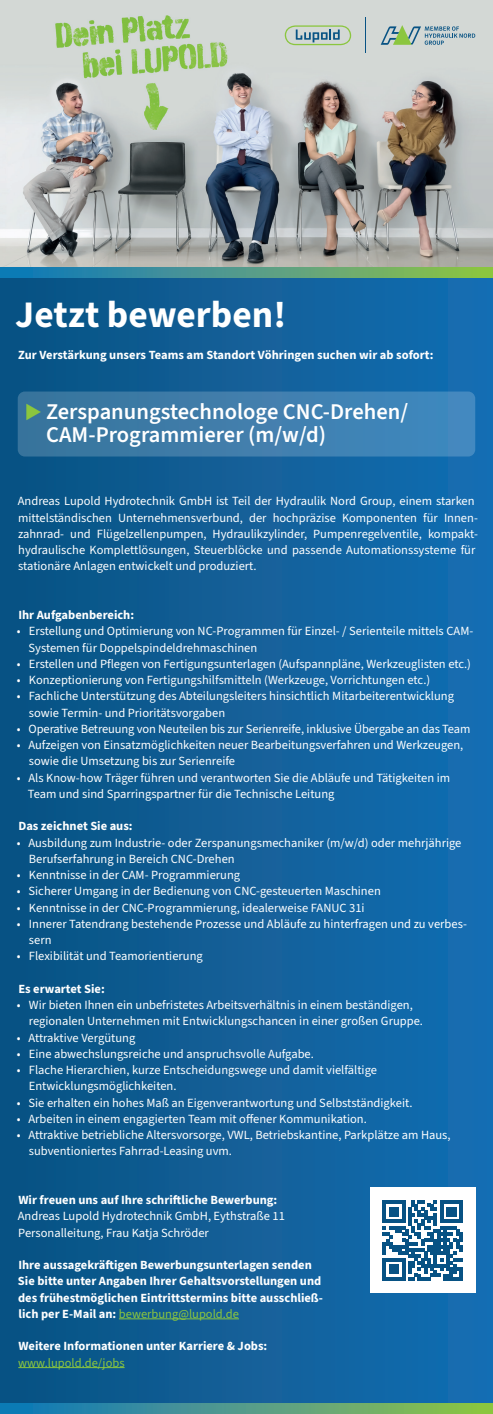
<style>
.page{position:relative;width:493px;height:1414px;background:#fff}
.page>*{position:absolute;margin:0;border:0;box-sizing:border-box;transform-origin:0 0}
.t1{font:700 37.5px "Source Sans 3";color:#fff}
.t2{font:600 22.5px/22.5px "Source Sans 3";color:#fff}
.t3{font:12.5px/16.2px "Source Sans 3";color:#fff}
.t4{font:700 12.5px/16.2px "Source Sans 3";color:#fff}
.t5{font:12.5px "Source Sans 3";color:#8bc63e}
.s1{font-weight:400;color:#8bc63e}
</style>
<div class="page">
<div style="left:0;top:0;width:493px;height:1414px;background:linear-gradient(to right,#0a5281,#166eb2)"></div>
<svg style="left:0;top:1403px;width:493px;height:11px;background:#519c84"></svg>
<img style="left:0;top:0;width:493px;height:267px">
<hr style="left:365px;top:18px;width:1px;height:35px;background:#085384">
<svg style="left:284px;top:25px;width:67px;height:20px"></svg>
<svg style="left:380px;top:25px;width:95px;height:20px;background:#a6bdb7"></svg>
<hr style="left:119px;top:1318px;width:120px;height:1px;background:#8bc63e">
<hr style="left:18px;top:1367px;width:106px;height:1px;background:#8bc63e">
<svg style="left:0;top:267px;width:493px;height:11px;background:#519c84"></svg>
<div style="left:18px;top:391px;width:457px;height:65px;background:linear-gradient(to right,#3a749b,#4389c0);border-radius:7px"></div>
<div style="left:370px;top:1188px;width:105px;height:105px;background:#fff"></div>
<svg style="left:382px;top:1200px;width:80px;height:80px"></svg>
<svg style="left:26px;top:403px;width:15px;height:17px"></svg>
<h1 class="t1" style="left:15px;top:289px;width:272px">Jetzt bewerben!</h1>
<p class="t4" style="left:18px;top:347px;width:416px">Zur Verstärkung unsers Teams am Standort Vöhringen suchen wir ab sofort:</p>
<h2 class="t2" style="left:46px;top:401px;width:363px">Zerspanungstechnologe CNC-Drehen/<br>CAM-Programmierer (m/w/d)</h2>
<p class="t3" style="left:18px;top:493px;width:461px">Andreas Lupold Hydrotechnik GmbH ist Teil der Hydraulik Nord Group, einem starken mittelständischen Unternehmensverbund, der hochpräzise Komponenten für Innen&shy;zahnrad- und Flügelzellenpumpen, Hydraulikzylinder, Pumpenregelventile, kompakt&shy;hydraulische Komplettlösungen, Steuerblöcke und passende Automationssysteme für stationäre Anlagen entwickelt und produziert.</p>
<p class="t4" style="left:18px;top:607px;width:117px">Ihr Aufgabenbereich:</p>
<p class="t3" style="left:29px;top:623px;width:446px;text-indent:-12px">• Erstellung und Optimierung von NC-Programmen für Einzel- / Serienteile mittels CAM-<br>Systemen für Doppelspindeldrehmaschinen</p>
<p class="t3" style="left:17px;top:655px;width:455px">• Erstellen und Pflegen von Fertigungsunterlagen (Aufspannpläne, Werkzeuglisten etc.)</p>
<p class="t3" style="left:17px;top:672px;width:414px">• Konzeptionierung von Fertigungshilfsmitteln (Werkzeuge, Vorrichtungen etc.)</p>
<p class="t3" style="left:29px;top:688px;width:426px;text-indent:-12px">• Fachliche Unterstützung des Abteilungsleiters hinsichtlich Mitarbeiterentwicklung sowie Termin- und Prioritätsvorgaben</p>
<p class="t3" style="left:17px;top:720px;width:455px">• Operative Betreuung von Neuteilen bis zur Serienreife, inklusive Übergabe an das Team</p>
<p class="t3" style="left:29px;top:737px;width:436px;text-indent:-12px">• Aufzeigen von Einsatzmöglichkeiten neuer Bearbeitungsverfahren und Werkzeugen, sowie die Umsetzung bis zur Serienreife</p>
<p class="t3" style="left:28px;top:769px;width:423px;text-indent:-11px">• Als Know-how Träger führen und verantworten Sie die Abläufe und Tätigkeiten im<br>Team und sind Sparringspartner für die Technische Leitung</p>
<p class="t4" style="left:18px;top:818px;width:116px">Das zeichnet Sie aus:</p>
<p class="t3" style="left:29px;top:834px;width:434px;text-indent:-12px">• Ausbildung zum Industrie- oder Zerspanungsmechaniker (m/w/d) oder mehrjährige<br>Berufserfahrung in Bereich CNC-Drehen</p>
<p class="t3" style="left:17px;top:867px;width:225px">• Kenntnisse in der CAM- Programmierung</p>
<p class="t3" style="left:17px;top:883px;width:365px">• Sicherer Umgang in der Bedienung von CNC-gesteuerten Maschinen</p>
<p class="t3" style="left:17px;top:899px;width:349px">• Kenntnisse in der CNC-Programmierung, idealerweise FANUC 31i</p>
<p class="t3" style="left:29px;top:915px;width:439px;text-indent:-12px">• Innerer Tatendrang bestehende Prozesse und Abläufe zu hinterfragen und zu verbes&shy;sern</p>
<p class="t3" style="left:17px;top:948px;width:187px">• Flexibilität und Teamorientierung</p>
<p class="t4" style="left:18px;top:980px;width:88px">Es erwartet Sie:</p>
<p class="t3" style="left:29px;top:997px;width:395px;text-indent:-12px">• Wir bieten Ihnen ein unbefristetes Arbeitsverhältnis in einem beständigen, regionalen Unternehmen mit Entwicklungschancen in einer großen Gruppe.</p>
<p class="t3" style="left:17px;top:1029px;width:120px">• Attraktive Vergütung</p>
<p class="t3" style="left:17px;top:1045px;width:298px">• Eine abwechslungsreiche und anspruchsvolle Aufgabe.</p>
<p class="t3" style="left:29px;top:1062px;width:349px;text-indent:-12px">• Flache Hierarchien, kurze Entscheidungswege und damit vielfältige<br>Entwicklungsmöglichkeiten.</p>
<p class="t3" style="left:17px;top:1094px;width:397px">• Sie erhalten ein hohes Maß an Eigenverantwortung und Selbstständigkeit.</p>
<p class="t3" style="left:17px;top:1110px;width:351px">• Arbeiten in einem engagierten Team mit offener Kommunikation.</p>
<p class="t3" style="left:29px;top:1127px;width:423px;text-indent:-12px">• Attraktive betriebliche Altersvorsorge, VWL, Betriebskantine, Parkplätze am Haus, subventioniertes Fahrrad-Leasing uvm.</p>
<p class="t4" style="left:18px;top:1192px;width:260px">Wir freuen uns auf Ihre schriftliche Bewerbung:</p>
<p class="t3" style="left:18px;top:1208px;width:268px">Andreas Lupold Hydrotechnik GmbH, Eythstraße 11<br>Personalleitung, Frau Katja Schröder</p>
<p class="t4" style="left:18px;top:1257px;width:306px">Ihre aussagekräftigen Bewerbungsunterlagen senden Sie bitte unter Angaben Ihrer Gehaltsvorstellungen und des frühestmöglichen Eintrittstermins bitte ausschließ&shy;lich per E-Mail an: <span class="s1">bewerbung@lupold.de</span></p>
<p class="t4" style="left:18px;top:1338px;width:250px">Weitere Informationen unter Karriere &amp; Jobs:</p>
<p class="t5" style="left:18px;top:1354px;width:108px">www.lupold.de/jobs</p>
</div>
